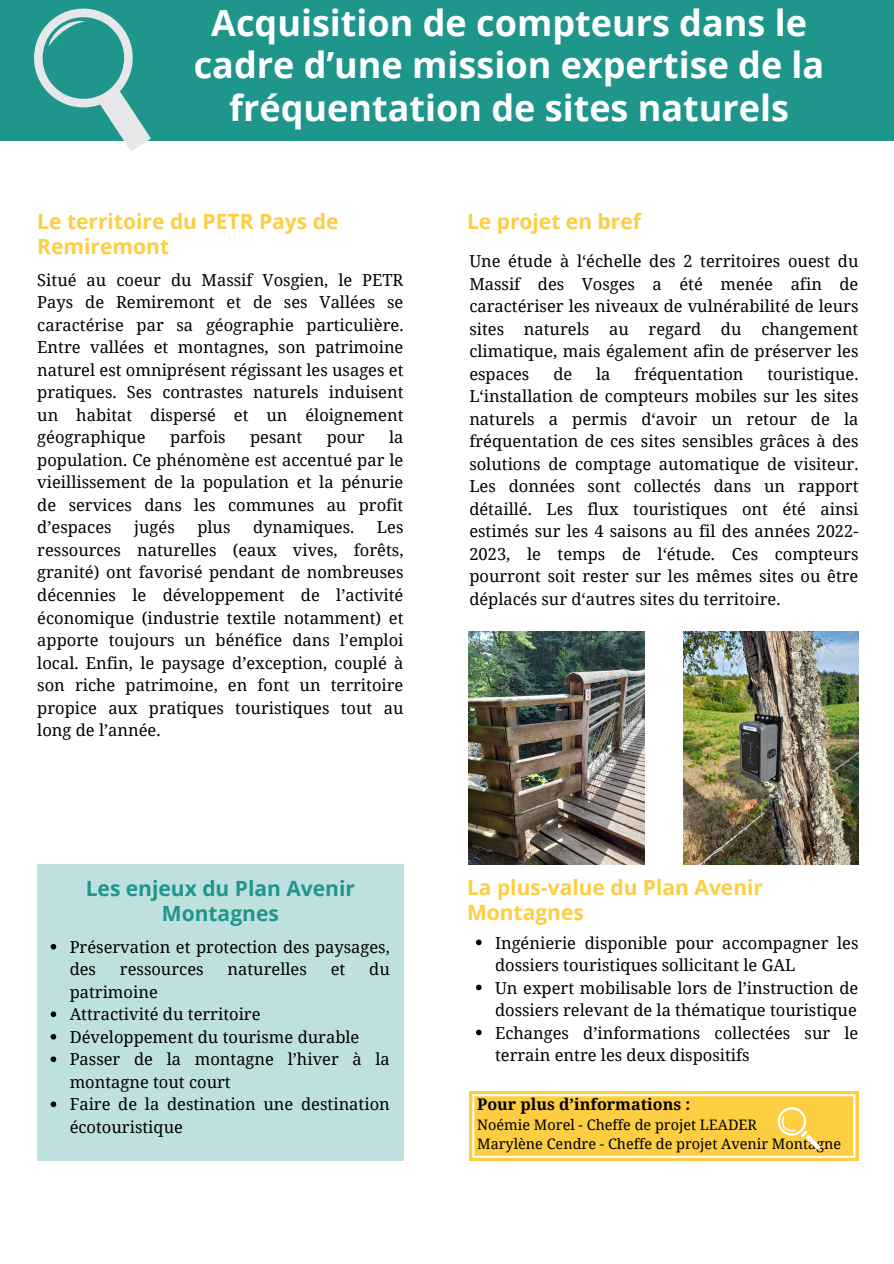
<style>
.page{position:relative;width:894px;height:1264px;background:#fff}
.page>*{position:absolute;margin:0;border:0;box-sizing:border-box;transform-origin:0 0}
.t1{font:700 36px/42.8px "Open Sans";color:#fff;text-align:center}
.t2{font:700 21px/24.8px "Open Sans";color:#fdce42}
.t3{font:700 21px/24.8px "Open Sans";color:#1f968c;text-align:center}
.t4{font:16.5px/22.5px "Noto Serif";color:#000}
.t5{font:700 16.05px "Noto Serif";color:#000}
.t6{font:14.4px "Noto Serif";color:#000}
</style>
<div class="page">
<div style="left:0;top:0;width:893px;height:141px;background:#1f968c"></div>
<svg style="left:469px;top:1091px;width:389px;height:69px;fill:#fdce42"></svg>
<svg style="left:472px;top:1094px;width:383px;height:63px"></svg>
<img style="left:683px;top:631px;width:175px;height:233px">
<img style="left:468px;top:631px;width:176px;height:233px">
<div style="left:37px;top:864px;width:366px;height:297px;background:#bee0de"></div>
<svg style="left:51px;top:943px;width:5px;height:6px"></svg>
<svg style="left:51px;top:1011px;width:5px;height:6px"></svg>
<svg style="left:51px;top:1034px;width:5px;height:5px"></svg>
<svg style="left:51px;top:1056px;width:5px;height:6px"></svg>
<svg style="left:51px;top:1101px;width:5px;height:6px"></svg>
<svg style="left:34px;top:8px;width:117px;height:143px"></svg>
<svg style="left:476px;top:939px;width:5px;height:6px"></svg>
<svg style="left:476px;top:984px;width:5px;height:6px"></svg>
<svg style="left:476px;top:1029px;width:5px;height:6px"></svg>
<h3 class="t1" style="left:194px;top:0;width:632px">Acquisition de compteurs dans le cadre d’une mission expertise de la fréquentation de sites naturels</h3>
<p class="t2" style="left:37px;top:208px;width:302px">Le territoire du PETR Pays de<br>Remiremont</p>
<p class="t4" style="left:37px;top:268px;width:367px;text-align:justify">Situé au coeur du Massif Vosgien, le PETR Pays de Remiremont et de ses Vallées se caractérise par sa géographie particulière.<br>Entre vallées et montagnes, son patrimoine naturel est omniprésent régissant les usages et pratiques. Ses contrastes naturels induisent un habitat dispersé et un éloignement géographique</p>
<p class="t4" style="left:170px;top:426px;width:57px">parfois</p>
<p class="t4" style="left:250px;top:426px;width:54px">pesant</p>
<p class="t4" style="left:326px;top:426px;width:39px">pour</p>
<p class="t4" style="left:37px;top:426px;width:367px;text-align:justify;text-indent:351px">la population. Ce phénomène est accentué par le vieillissement de la population et la pénurie de services dans les communes au profit d’espaces</p>
<p class="t4" style="left:134px;top:516px;width:42px">jugés</p>
<p class="t4" style="left:197px;top:516px;width:35px">plus</p>
<p class="t4" style="left:253px;top:516px;width:103px">dynamiques.</p>
<p class="t4" style="left:37px;top:516px;width:367px;text-align:justify;text-indent:339px">Les ressources naturelles (eaux vives, forêts, granité) ont favorisé pendant de nombreuses décennies le développement de l’activité économique (industrie textile notamment) et apporte toujours un bénéfice dans l’emploi local. Enfin, le paysage d’exception, couplé à son riche patrimoine, en font un territoire propice aux pratiques touristiques tout au long de l’année.</p>
<h2 class="t3" style="left:86px;top:875px;width:271px">Les enjeux du Plan Avenir<br>Montagnes</h2>
<p class="t4" style="left:70px;top:935px;width:321px">Préservation et protection des paysages, des</p>
<p class="t4" style="left:120px;top:957px;width:85px">ressources</p>
<p class="t4" style="left:227px;top:957px;width:81px">naturelles</p>
<p class="t4" style="left:330px;top:957px;width:16px">et</p>
<p class="t4" style="left:369px;top:957px;width:22px">du</p>
<p class="t4" style="left:70px;top:980px;width:90px">patrimoine</p>
<p class="t4" style="left:70px;top:1002px;width:192px">Attractivité du territoire</p>
<p class="t4" style="left:70px;top:1025px;width:291px">Développement du tourisme durable</p>
<p class="t4" style="left:70px;top:1047px;width:321px">Passer de la montagne l’hiver à la montagne tout court</p>
<p class="t4" style="left:70px;top:1092px;width:321px">Faire de la destination une destination écotouristique</p>
<h2 class="t2" style="left:467px;top:208px;width:175px">Le projet en bref</h2>
<p class="t4" style="left:469px;top:249px;width:390px;text-align:justify">Une étude à l‘échelle des 2 territoires ouest du Massif des Vosges a été menée afin de caractériser les niveaux de vulnérabilité de leurs sites naturels au regard du changement climatique, mais également afin de préserver les espaces</p>
<p class="t4" style="left:553px;top:362px;width:20px">de</p>
<p class="t4" style="left:596px;top:362px;width:16px">la</p>
<p class="t4" style="left:634px;top:362px;width:111px">fréquentation</p>
<p class="t4" style="left:469px;top:362px;width:390px;text-align:justify;text-indent:298px">touristique.<br>L‘installation de compteurs mobiles sur les sites naturels a permis d‘avoir un retour de la fréquentation de ces sites sensibles grâces à des solutions de comptage automatique de visiteur.<br>Les données sont collectés dans un rapport détaillé. Les flux touristiques ont été ainsi estimés sur les 4 saisons au fil des années 2022- 2023, le temps de l‘étude. Ces compteurs pourront soit rester sur les mêmes sites ou être déplacés sur d‘autres sites du territoire.</p>
<p class="t2" style="left:467px;top:874px;width:297px">La plus-value du Plan Avenir<br>Montagnes</p>
<p class="t4" style="left:495px;top:930px;width:365px">Ingénierie disponible pour accompagner les dossiers touristiques sollicitant le GAL</p>
<p class="t4" style="left:495px;top:975px;width:365px">Un expert mobilisable lors de l’instruction de dossiers relevant de la thématique touristique</p>
<p class="t4" style="left:495px;top:1020px;width:365px">Echanges d’informations collectées sur le terrain entre les deux dispositifs</p>
<h1 class="t5" style="left:477px;top:1093px;width:214px">Pour plus d’informations :</h1>
<p class="t6" style="left:477px;top:1114px;width:281px">Noémie Morel - Cheffe de projet LEADER</p>
<h2 class="t6" style="left:477px;top:1133px;width:365px">Marylène Cendre - Cheffe de projet Avenir Montagne</h2>
</div>
